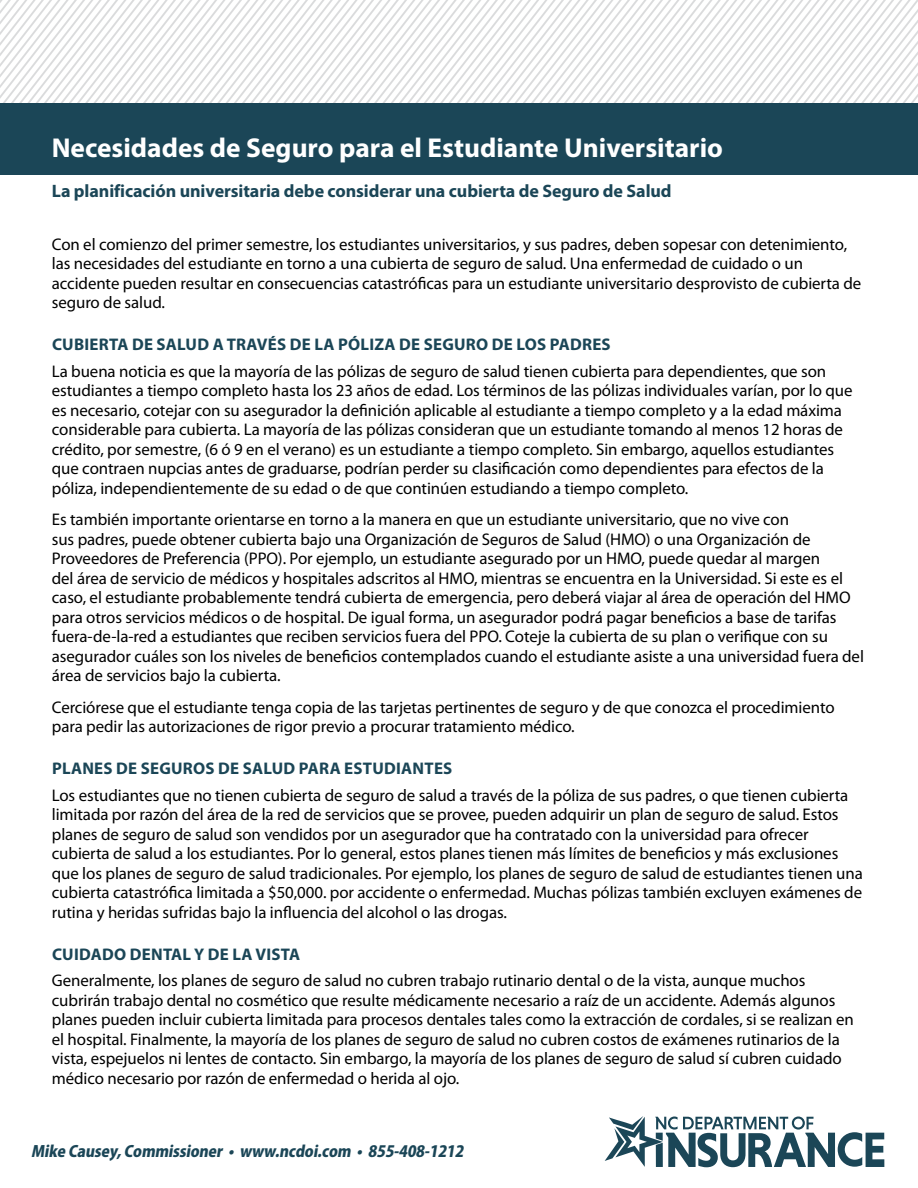
<style>
.page{position:relative;width:918px;height:1188px;background:#fff}
.page>*{position:absolute;margin:0;border:0;box-sizing:border-box;transform-origin:0 0}
.t1{font:700 27.3px "Myriad Pro";color:#fff}
.t2{font:700 18px "Myriad Pro";letter-spacing:-.005em;color:#1b4657}
.t3{font:16.8px/19.5px "Myriad Pro";letter-spacing:-.005em;color:#000}
.t4{font:700 16.8px "Myriad Pro";letter-spacing:.015em;color:#1b4657}
.t5{font:italic 800 15.45px "Koz Go Pr 6 N";color:#1b4657}
</style>
<div class="page">
<svg style="left:0;top:0;width:918px;height:104px"></svg>
<div style="left:0;top:104px;width:918px;height:71px;background:#1b4657"></div>
<svg style="left:605px;top:1116px;width:279px;height:51px"></svg>
<h1 class="t1" style="left:52px;top:130px;width:673px">Necesidades de Seguro para el Estudiante Universitario</h1>
<p class="t2" style="left:52px;top:179px;width:621px">La planificación universitaria debe considerar una cubierta de Seguro de Salud</p>
<p class="t3" style="left:52px;top:234px;width:811px">Con el comienzo del primer semestre, los estudiantes universitarios, y sus padres, deben sopesar con detenimiento, las necesidades del estudiante en torno a una cubierta de seguro de salud. Una enfermedad de cuidado o un accidente pueden resultar en consecuencias catastróficas para un estudiante universitario desprovisto de cubierta de seguro de salud.</p>
<p class="t4" style="left:52px;top:334px;width:560px">CUBIERTA DE SALUD A TRAVÉS DE LA PÓLIZA DE SEGURO DE LOS PADRES</p>
<p class="t3" style="left:52px;top:361px;width:802px">La buena noticia es que la mayoría de las pólizas de seguro de salud tienen cubierta para dependientes, que son estudiantes a tiempo completo hasta los 23 años de edad. Los términos de las pólizas individuales varían, por lo que es necesario, cotejar con su asegurador la definición aplicable al estudiante a tiempo completo y a la edad máxima considerable para cubierta. La mayoría de las pólizas consideran que un estudiante tomando al menos 12 horas de crédito, por semestre, (6 ó 9 en el verano) es un estudiante a tiempo completo. Sin embargo, aquellos estudiantes que contraen nupcias antes de graduarse, podrían perder su clasificación como dependientes para efectos de la póliza, independientemente de su edad o de que continúen estudiando a tiempo completo.</p>
<p class="t3" style="left:52px;top:510px;width:814px">Es también importante orientarse en torno a la manera en que un estudiante universitario, que no vive con<br>sus padres, puede obtener cubierta bajo una Organización de Seguros de Salud (HMO) o una Organización de Proveedores de Preferencia (PPO). Por ejemplo, un estudiante asegurado por un HMO, puede quedar al margen<br>del área de servicio de médicos y hospitales adscritos al HMO, mientras se encuentra en la Universidad. Si este es el caso, el estudiante probablemente tendrá cubierta de emergencia, pero deberá viajar al área de operación del HMO para otros servicios médicos o de hospital. De igual forma, un asegurador podrá pagar beneficios a base de tarifas fuera-de-la-red a estudiantes que reciben servicios fuera del PPO. Coteje la cubierta de su plan o verifique con su asegurador cuáles son los niveles de beneficios contemplados cuando el estudiante asiste a una universidad fuera del área de servicios bajo la cubierta.</p>
<p class="t3" style="left:52px;top:697px;width:784px">Cerciórese que el estudiante tenga copia de las tarjetas pertinentes de seguro y de que conozca el procedimiento para pedir las autorizaciones de rigor previo a procurar tratamiento médico.</p>
<p class="t4" style="left:52px;top:758px;width:402px">PLANES DE SEGUROS DE SALUD PARA ESTUDIANTES</p>
<p class="t3" style="left:52px;top:785px;width:812px">Los estudiantes que no tienen cubierta de seguro de salud a través de la póliza de sus padres, o que tienen cubierta limitada por razón del área de la red de servicios que se provee, pueden adquirir un plan de seguro de salud. Estos planes de seguro de salud son vendidos por un asegurador que ha contratado con la universidad para ofrecer cubierta de salud a los estudiantes. Por lo general, estos planes tienen más límites de beneficios y más exclusiones que los planes de seguro de salud tradicionales. Por ejemplo, los planes de seguro de salud de estudiantes tienen una cubierta catastrófica limitada a $50,000. por accidente o enfermedad. Muchas pólizas también excluyen exámenes de rutina y heridas sufridas bajo la influencia del alcohol o las drogas.</p>
<p class="t4" style="left:52px;top:943px;width:250px">CUIDADO DENTAL Y DE LA VISTA</p>
<p class="t3" style="left:52px;top:971px;width:803px">Generalmente, los planes de seguro de salud no cubren trabajo rutinario dental o de la vista, aunque muchos cubrirán trabajo dental no cosmético que resulte médicamente necesario a raíz de un accidente. Además algunos planes pueden incluir cubierta limitada para procesos dentales tales como la extracción de cordales, si se realizan en el hospital. Finalmente, la mayoría de los planes de seguro de salud no cubren costos de exámenes rutinarios de la vista, espejuelos ni lentes de contacto. Sin embargo, la mayoría de los planes de seguro de salud sí cubren cuidado médico necesario por razón de enfermedad o herida al ojo.</p>
<p class="t5" style="left:31px;top:1143px;width:438px">MikeCausey,Commissioner • www.ncdoi.com • 855-408-1212</p>
</div>
